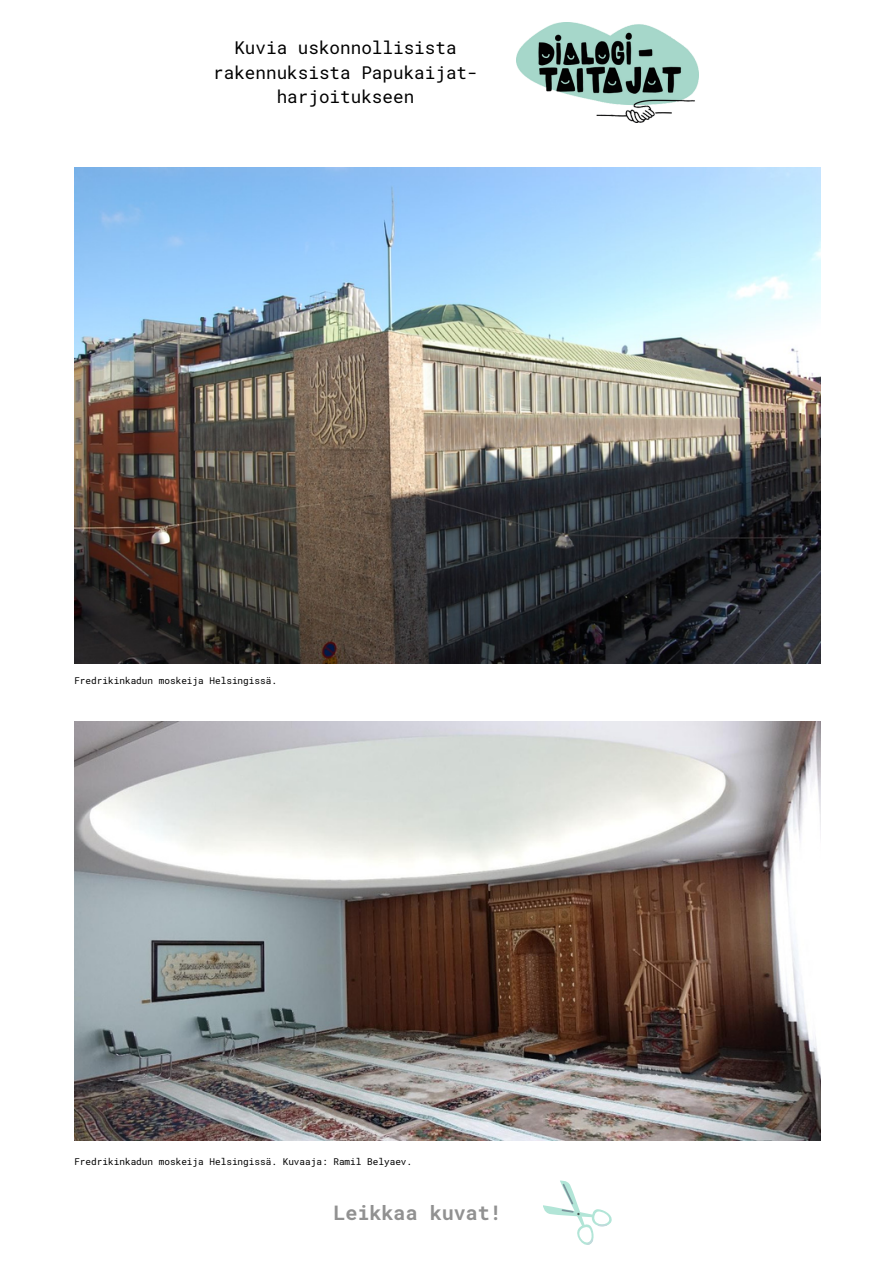
<style>
.page{position:relative;width:894px;height:1264px;background:#fff}
.page>*{position:absolute;margin:0;border:0;box-sizing:border-box;transform-origin:0 0}
.t1{font:700 19.95px "Roboto Mono";color:#919191}
.t2{font:17.55px/24.6px "Roboto Mono";color:#000;text-align:center}
.t3{font:9.45px "Roboto Mono";color:#000}
</style>
<div class="page">
<svg style="left:543px;top:1180px;width:69px;height:65px"></svg>
<img style="left:74px;top:168px;width:746px;height:495px">
<img style="left:74px;top:722px;width:746px;height:418px">
<img style="left:516px;top:22px;width:181px;height:100px">
<p class="t2" style="left:213px;top:35px;width:266px">Kuvia uskonnollisista rakennuksista Papukaijat&shy;harjoitukseen</p>
<p class="t3" style="left:74px;top:674px;width:204px">Fredrikinkadun moskeija Helsingissä.</p>
<p class="t3" style="left:74px;top:1154px;width:339px">Fredrikinkadun moskeija Helsingissä. Kuvaaja: Ramil Belyaev.</p>
<p class="t1" style="left:333px;top:1199px;width:170px">Leikkaa kuvat!</p>
</div>
